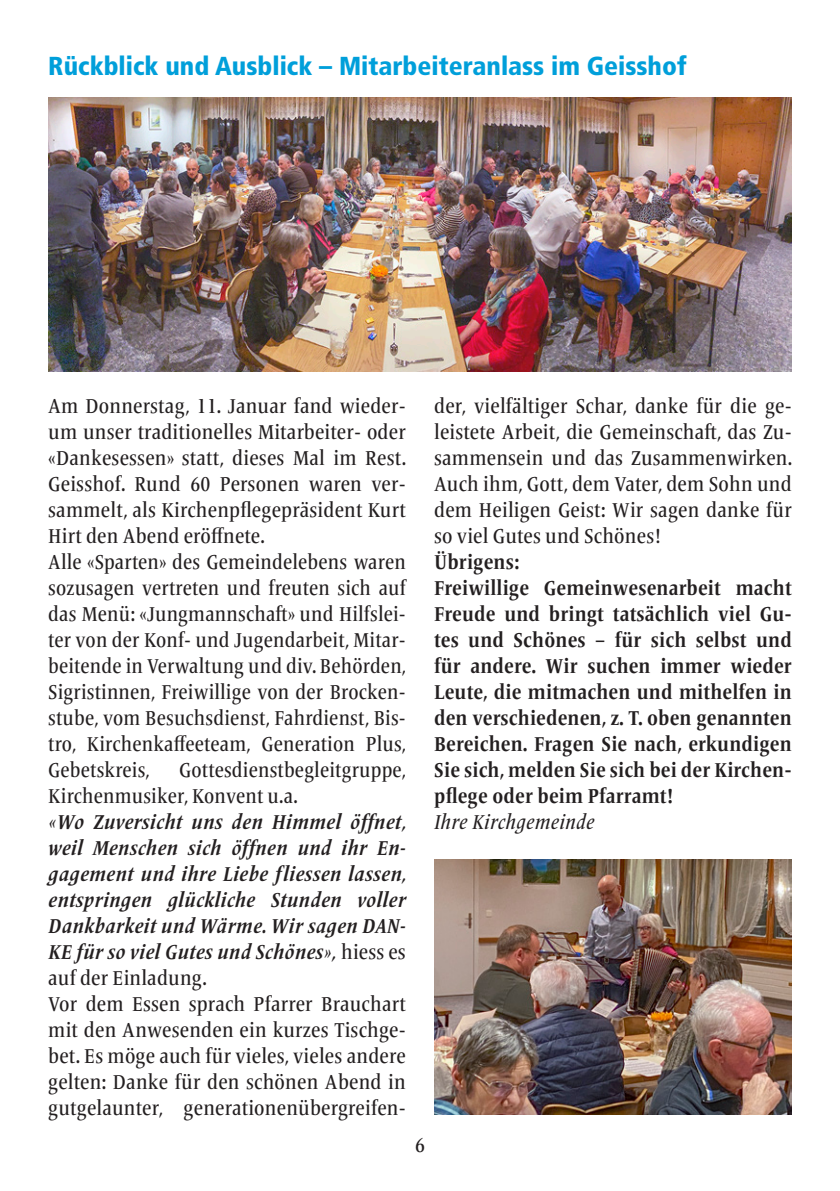
<style>
.page{position:relative;width:840px;height:1191px;background:#fff}
.page>*{position:absolute;margin:0;border:0;box-sizing:border-box;transform-origin:0 0}
.Titel{font:900 condensed 26px "Frutiger LT Std";color:#009fda}
.Grundtext{font:500 condensed 21px/26px "Frutiger Serif LT Pro";letter-spacing:.01em;color:#231f20;text-align:justify}
.Grundtext-2{font:700 condensed 21px/26px "Frutiger Serif LT Pro";letter-spacing:.01em;color:#231f20;text-align:justify}
.Grundtext-3{font:italic 700 condensed 21px/26px "Frutiger Serif LT Pro";letter-spacing:.02em;color:#231f20;text-align:justify}
.Grundtext-4{font:italic 500 condensed 21px "Frutiger Serif LT Pro";letter-spacing:.02em;color:#231f20}
.s1{font-weight:500;font-style:normal}
</style>
<div class="page">
<img style="left:48px;top:97px;width:743px;height:274px">
<img style="left:434px;top:859px;width:357px;height:255px">
<p class="Titel" style="left:48px;top:50px;width:639px">Rückblick und Ausblick – Mitarbeiteranlass im Geisshof</p>
<p class="Grundtext" style="left:48px;top:393px;width:359px">Am Donnerstag, 11. Januar fand wieder&shy;um unser traditionelles Mitarbeiter- oder «Dankesessen» statt, dieses Mal im Rest.<br>Geisshof. Rund 60 Personen waren ver&shy;sammelt, als Kirchenpflegepräsident Kurt Hirt den Abend eröffnete.</p>
<p class="Grundtext" style="left:48px;top:549px;width:359px">Alle «Sparten» des Gemeindelebens waren sozusagen vertreten und freuten sich auf das Menü: «Jungmannschaft» und Hilfslei&shy;ter von der Konf- und Jugendarbeit, Mitar&shy;beitende in Verwaltung und div. Behörden, Sigristinnen, Freiwillige von der Brocken&shy;stube, vom Besuchsdienst, Fahrdienst, Bis&shy;tro, Kirchenkaffeeteam, Generation Plus, Gebetskreis,</p>
<p class="Grundtext" style="left:48px;top:757px;width:359px;text-indent:131px">Gottesdienstbegleitgruppe,<br>Kirchenmusiker, Konvent u.a.</p>
<p class="Grundtext-3" style="left:48px;top:808px;width:359px">«Wo Zuversicht uns den Himmel öffnet, weil Menschen sich öffnen und ihr En&shy;gagement und ihre Liebe fliessen lassen, entspringen glückliche Stunden voller Dankbarkeit und Wärme. Wir sagen DAN-KE für so viel Gutes und Schönes», <span class="s1">hiess es auf der Einladung.</span></p>
<p class="Grundtext" style="left:48px;top:991px;width:359px">Vor dem Essen sprach Pfarrer Brauchart mit den Anwesenden ein kurzes Tischge&shy;bet. Es möge auch für vieles, vieles andere gelten: Danke für den schönen Abend in gutgelaunter, generationenübergreifen-</p>
<p class="Grundtext" style="left:415px;top:1131px;width:11px">6</p>
<p class="Grundtext" style="left:434px;top:393px;width:359px">der, vielfältiger Schar, danke für die ge&shy;leistete Arbeit, die Gemeinschaft, das Zu&shy;sammensein und das Zusammenwirken.<br>Auch ihm, Gott, dem Vater, dem Sohn und dem Heiligen Geist: Wir sagen danke für so viel Gutes und Schönes!</p>
<p class="Grundtext-2" style="left:434px;top:549px;width:87px">Übrigens:</p>
<p class="Grundtext-2" style="left:434px;top:575px;width:359px">Freiwillige Gemeinwesenarbeit macht Freude und bringt tatsächlich viel Gu&shy;tes und Schönes – für sich selbst und für andere. Wir suchen immer wieder Leute, die mitmachen und mithelfen in den verschiedenen, z. T. oben genannten Bereichen. Fragen Sie nach, erkundigen Sie sich, melden Sie sich bei der Kirchen&shy;pflege oder beim Pfarramt!</p>
<p class="Grundtext-4" style="left:434px;top:809px;width:162px">Ihre Kirchgemeinde</p>
</div>
